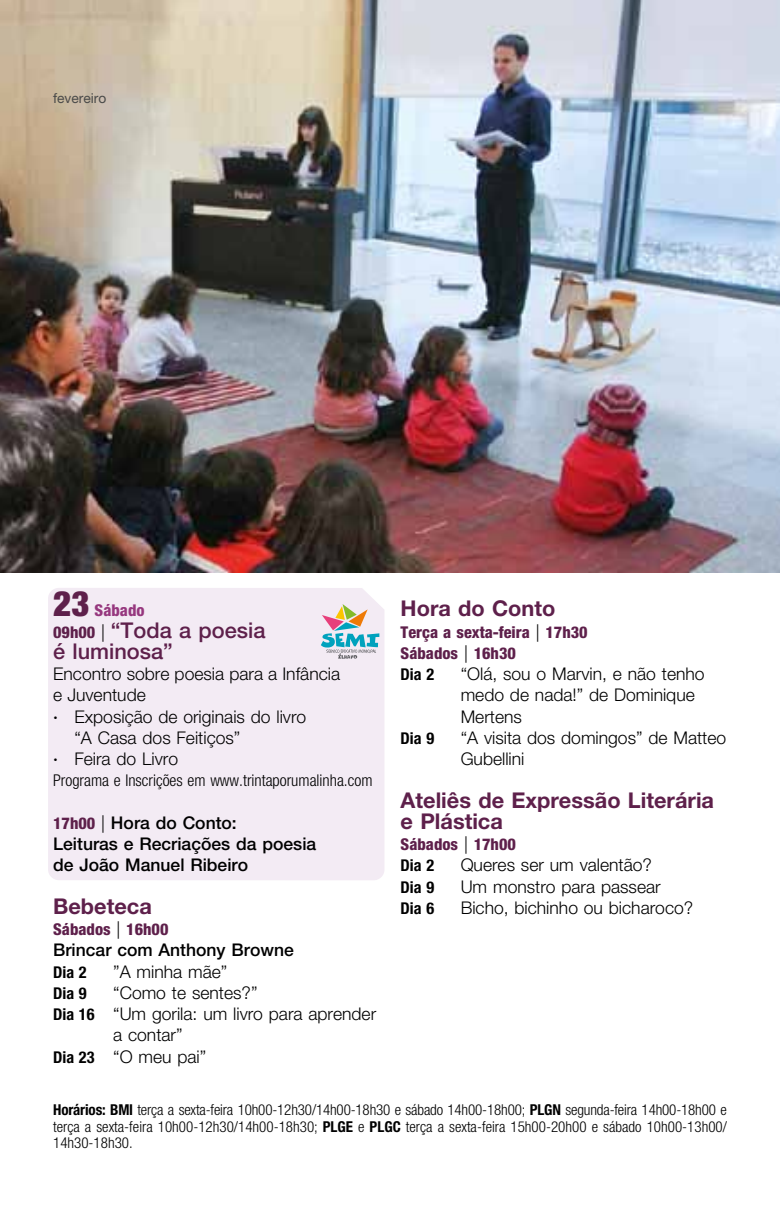
<style>
.page{position:relative;width:780px;height:1205px;background:#fff}
.page>*{position:absolute;margin:0;border:0;box-sizing:border-box;transform-origin:0 0}
.t1{font:700 21.75px/21.2px "Helvetica Neue";color:#5e204b}
.t2{font:500 21.75px/21.2px "Helvetica Neue";color:#5e204b}
.t3{font:300 17.5px/21.2px "Helvetica Neue";color:#000}
.t4{font:500 17.5px/21.2px "Helvetica Neue";color:#000}
.t5{font:800 condensed 16.25px/21.2px "Helvetica Neue";color:#5e204b}
.t6{font:300 condensed 16.25px "Helvetica Neue";color:#000}
.t7{font:700 condensed 16.25px "Helvetica Neue";color:#000}
.t8{font:800 condensed 16.25px "Helvetica Neue";color:#96377e}
.t9{font:300 condensed 15px/16.2px "Helvetica Neue";color:#000;text-align:justify}
.t10{font:13.75px "Helvetica Neue";color:#4a4a49}
.s1{font-weight:900;font-size:35px;color:#5e204b}
.s2{font-weight:800;font-stretch:condensed;font-size:16.25px}
.s3{font-weight:300;font-size:17.5px;color:#000}
.s4{font-weight:500}
.s5{font-weight:800;font-stretch:condensed;font-size:16.25px;color:#5e204b}
.s6{font-weight:300}
.s7{font-weight:300;font-stretch:normal;font-size:17.5px;color:#000}
.s8{font-weight:700;font-stretch:condensed;font-size:16.25px}
.s9{font-weight:700;color:#000}
.s10{font-weight:700}
</style>
<div class="page">
<div style="left:48px;top:588px;width:336px;height:292px;background:#f3ebf4"></div>
<img style="left:0;top:0;width:780px;height:572px">
<svg style="left:321px;top:604px;width:58px;height:55px"></svg>
<p class="t10" style="left:53px;top:90px;width:55px">fevereiro</p>
<p class="t8" style="left:53px;top:600px;width:93px"><span class="s1">23</span> Sábado</p>
<p class="t2" style="left:53px;top:619px;width:214px"><span class="s2">09h00</span> <span class="s3">|</span> “Toda a poesia é luminosa”</p>
<p class="t3" style="left:53px;top:663px;width:288px">Encontro sobre poesia para a Infância</p>
<p class="t3" style="left:53px;top:684px;width:94px">e Juventude</p>
<p class="t3" style="left:53px;top:705px;width:255px"><span class="s4">·</span> Exposição de originais do livro</p>
<p class="t3" style="left:74px;top:727px;width:167px">“A Casa dos Feitiços”</p>
<p class="t3" style="left:53px;top:748px;width:126px"><span class="s4">·</span> Feira do Livro</p>
<p class="t6" style="left:53px;top:771px;width:321px">Programa e Inscrições em www.trintaporumalinha.com</p>
<p class="t4" style="left:53px;top:812px;width:264px"><span class="s5">17h00</span> <span class="s6">|</span> Hora do Conto:<br>Leituras e Recriações da poesia de João Manuel Ribeiro</p>
<p class="t1" style="left:53px;top:895px;width:100px">Bebeteca</p>
<p class="t5" style="left:53px;top:918px;width:117px">Sábados <span class="s7">|</span> 16h00</p>
<p class="t4" style="left:53px;top:939px;width:242px">Brincar com Anthony Browne</p>
<p class="t7" style="left:53px;top:962px;width:35px">Dia 2</p>
<p class="t3" style="left:113px;top:960px;width:116px">”A minha mãe”</p>
<p class="t7" style="left:53px;top:983px;width:35px">Dia 9</p>
<p class="t3" style="left:113px;top:982px;width:146px">“Como te sentes?”</p>
<p class="t3" style="left:53px;top:1003px;width:324px"><span class="s8">Dia 16</span> “Um gorila: um livro para aprender</p>
<p class="t3" style="left:113px;top:1024px;width:71px">a contar”</p>
<p class="t3" style="left:53px;top:1045px;width:155px"><span class="s8">Dia 23</span> “O meu pai”</p>
<p class="t1" style="left:400px;top:597px;width:156px">Hora do Conto</p>
<p class="t5" style="left:400px;top:621px;width:189px">Terça a sexta-feira <span class="s7">|</span> 17h30<br>Sábados <span class="s7">|</span> 16h30<br><span class="s9">Dia 2</span></p>
<p class="t3" style="left:460px;top:663px;width:245px">“Olá, sou o Marvin, e não tenho medo de nada!” de Dominique<br>Mertens</p>
<p class="t7" style="left:400px;top:728px;width:35px">Dia 9</p>
<p class="t3" style="left:460px;top:727px;width:267px">“A visita dos domingos” de Matteo<br>Gubellini</p>
<p class="t1" style="left:400px;top:789px;width:315px">Ateliês de Expressão Literária e Plástica</p>
<p class="t5" style="left:400px;top:833px;width:117px">Sábados <span class="s7">|</span> 17h00<br><span class="s9">Dia 2</span></p>
<p class="t3" style="left:460px;top:854px;width:193px">Queres ser um valentão?</p>
<p class="t7" style="left:400px;top:877px;width:35px">Dia 9</p>
<p class="t3" style="left:460px;top:875px;width:201px">Um monstro para passear</p>
<p class="t7" style="left:400px;top:898px;width:35px">Dia 6</p>
<p class="t3" style="left:460px;top:897px;width:234px">Bicho, bichinho ou bicharoco?</p>
<p class="t9" style="left:53px;top:1101px;width:675px"><span class="s10">Horários: BMI</span> terça a sexta-feira 10h00-12h30/14h00-18h30 e sábado 14h00-18h00; <span class="s10">PLGN</span> segunda-feira 14h00-18h00 e terça a sexta-feira 10h00-12h30/14h00-18h30; <span class="s10">PLGE</span> e <span class="s10">PLGC</span> terça a sexta-feira 15h00-20h00 e sábado 10h00-13h00/ 14h30-18h30.</p>
</div>
